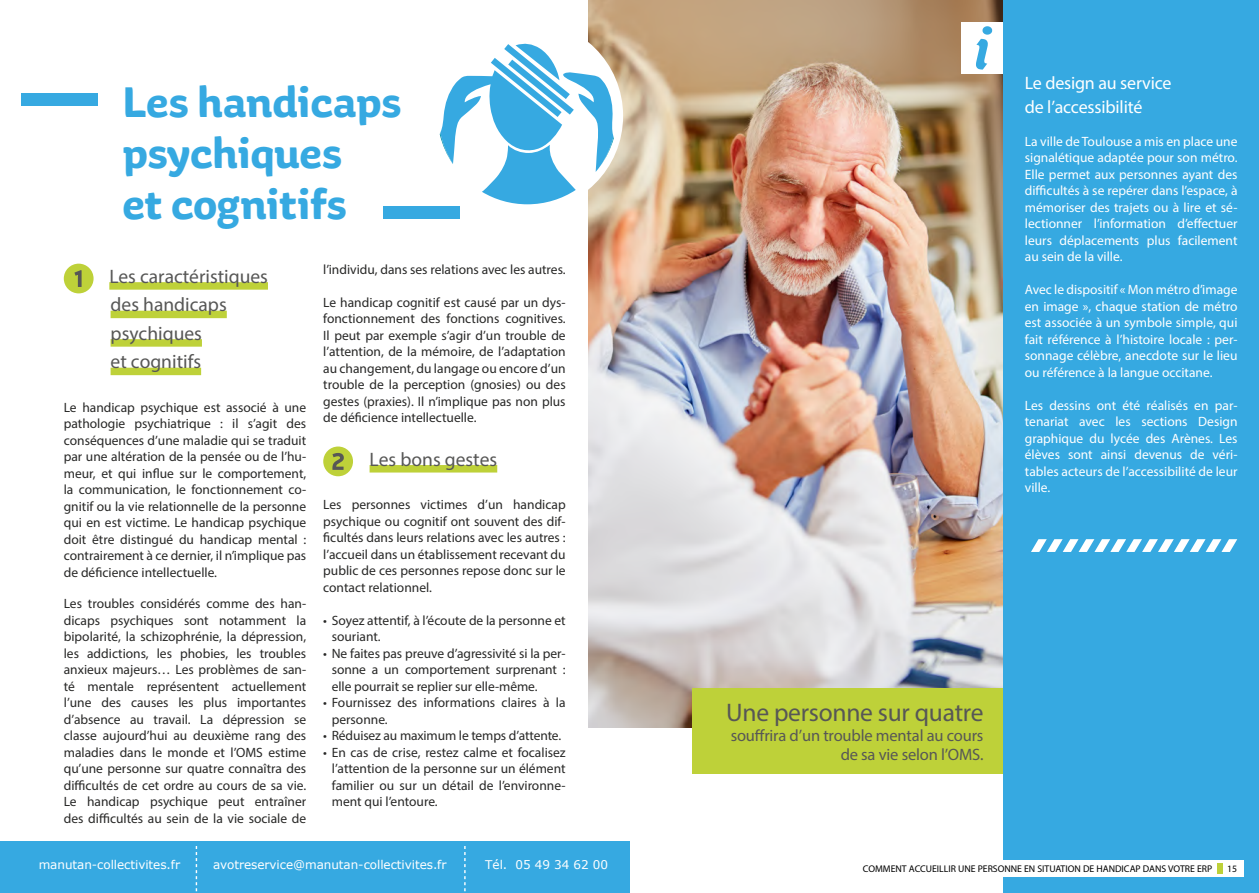
<style>
.page{position:relative;width:1259px;height:893px;background:#fff}
.page>*{position:absolute;margin:0;border:0;box-sizing:border-box;transform-origin:0 0}
.t1{font:700 45px/51px "Aniuk";color:#36a9e1}
.t2{font:25.5px "Myriad Pro";letter-spacing:-.01em;color:#575756}
.t3{font:19.5px/28.5px "Myriad Pro";color:#575756}
.t4{font:18px/24px "Myriad Pro";letter-spacing:-.01em;color:#fff}
.t5{font:16.5px/19.8px "Myriad Pro";letter-spacing:-.01em;color:#575756;text-align:right}
.t6{font:13.5px/16.5px "Myriad Pro";color:#282827;text-align:justify}
.t7{font:13.5px/16.5px "Myriad Pro";color:#fff;text-align:justify}
.t8{font:12px "Verdana";letter-spacing:-.005em;color:#fff}
.t9{font:9.75px "Myriad Pro";color:#000}
.t10{font:9.75px "Myriad Pro";color:#000}
</style>
<div class="page">
<div style="left:21px;top:94px;width:76px;height:12px;background:#36a9e1"></div>
<div style="left:383px;top:207px;width:76px;height:12px;background:#36a9e1"></div>
<div style="left:109px;top:282px;width:159px;height:8px;background:#bed139"></div>
<div style="left:111px;top:311px;width:116px;height:7px;background:#bed139"></div>
<div style="left:111px;top:339px;width:91px;height:8px;background:#bed139"></div>
<div style="left:111px;top:368px;width:90px;height:7px;background:#bed139"></div>
<div style="left:64px;top:264px;width:30px;height:29px;background:#bed139;border-radius:50%"></div>
<svg style="left:74px;top:270px;width:8px;height:17px"></svg>
<div style="left:369px;top:465px;width:128px;height:7px;background:#bed139"></div>
<div style="left:323px;top:446px;width:30px;height:30px;background:#bed139;border-radius:50%"></div>
<svg style="left:332px;top:453px;width:12px;height:17px"></svg>
<img style="left:588px;top:0;width:415px;height:727px">
<div style="left:692px;top:689px;width:311px;height:85px;background:#bed139"></div>
<div style="left:961px;top:22px;width:42px;height:51px;background:#fff"></div>
<svg style="left:976px;top:26px;width:16px;height:44px"></svg>
<div style="left:1003px;top:0;width:256px;height:893px;background:#36a9e1"></div>
<div style="left:972px;top:860px;width:272px;height:16px;background:#fff"></div>
<div style="left:1217px;top:863px;width:6px;height:11px;background:#bed139"></div>
<svg style="left:1031px;top:539px;width:206px;height:13px"></svg>
<div style="left:432px;top:20px;width:191px;height:192px;background:#fff;border-radius:50%"></div>
<svg style="left:440px;top:42px;width:174px;height:162px"></svg>
<div style="left:0;top:841px;width:629px;height:52px;background:#36a9e1"></div>
<svg style="left:464px;top:846px;width:1px;height:45px"></svg>
<svg style="left:196px;top:846px;width:1px;height:45px"></svg>
<h1 class="t1" style="left:123px;top:77px;width:280px">Les handicaps psychiques<br>et cognitifs</h1>
<h3 class="t3" style="left:109px;top:262px;width:160px">Les caractéristiques des handicaps psychiques<br>et cognitifs</h3>
<p class="t6" style="left:64px;top:399px;width:244px">Le handicap psychique est associé à une pathologie psychiatrique : il s’agit des conséquences d’une maladie qui se traduit par une altération de la pensée ou de l’hu&shy;meur, et qui influe sur le comportement, la communication, le fonctionnement co&shy;gnitif ou la vie relationnelle de la personne qui en est victime. Le handicap psychique doit être distingué du handicap mental : contrairement à ce dernier, il n’implique pas de déficience intellectuelle.</p>
<p class="t6" style="left:64px;top:595px;width:244px">Les troubles considérés comme des han&shy;dicaps psychiques sont notamment la bipolarité, la schizophrénie, la dépression, les addictions, les phobies, les troubles anxieux majeurs… Les problèmes de san&shy;té mentale représentent actuellement l’une des causes les plus importantes d’absence au travail. La dépression se classe aujourd’hui au deuxième rang des maladies dans le monde et l’OMS estime qu’une personne sur quatre connaîtra des difficultés de cet ordre au cours de sa vie.<br>Le handicap psychique peut entraîner des difficultés au sein de la vie sociale de</p>
<p class="t6" style="left:323px;top:261px;width:244px">l’individu, dans ses relations avec les autres.</p>
<p class="t6" style="left:323px;top:294px;width:244px">Le handicap cognitif est causé par un dys&shy;fonctionnement des fonctions cognitives.<br>Il peut par exemple s’agir d’un trouble de l’attention, de la mémoire, de l’adaptation au changement, du langage ou encore d’un trouble de la perception (gnosies) ou des gestes (praxies). Il n’implique pas non plus de déficience intellectuelle.</p>
<h3 class="t3" style="left:369px;top:445px;width:129px">Les bons gestes</h3>
<p class="t6" style="left:323px;top:496px;width:244px">Les personnes victimes d’un handicap psychique ou cognitif ont souvent des dif&shy;ficultés dans leurs relations avec les autres : l’accueil dans un établissement recevant du public de ces personnes repose donc sur le contact relationnel.</p>
<p class="t6" style="left:332px;top:612px;width:235px;text-indent:-9px">• Soyez attentif, à l’écoute de la personne et souriant.</p>
<p class="t6" style="left:332px;top:645px;width:235px;text-indent:-9px">• Ne faites pas preuve d’agressivité si la per&shy;sonne a un comportement surprenant : elle pourrait se replier sur elle-même.</p>
<p class="t6" style="left:332px;top:694px;width:235px;text-indent:-9px">• Fournissez des informations claires à la personne.</p>
<p class="t6" style="left:323px;top:727px;width:239px">• Réduisez au maximum le temps d’attente.</p>
<p class="t6" style="left:332px;top:744px;width:235px;text-indent:-9px">• En cas de crise, restez calme et focalisez l’attention de la personne sur un élément familier ou sur un détail de l’environne&shy;ment qui l’entoure.</p>
<p class="t8" style="left:39px;top:856px;width:143px">manutan-collectivites.fr</p>
<p class="t8" style="left:213px;top:856px;width:235px">avotreservice@manutan-collectivites.fr</p>
<p class="t8" style="left:485px;top:856px;width:124px">Tél. 05 49 34 62 00</p>
<h3 class="t4" style="left:1025px;top:70px;width:148px">Le design au service de l’accessibilité</h3>
<p class="t7" style="left:1025px;top:133px;width:214px">La ville de Toulouse a mis en place une signalétique adaptée pour son métro.<br>Elle permet aux personnes ayant des difficultés à se repérer dans l’espace, à mémoriser des trajets ou à lire et sé&shy;lectionner l’information d’effectuer leurs déplacements plus facilement au sein de la ville.</p>
<p class="t7" style="left:1025px;top:281px;width:214px">Avec le dispositif « Mon métro d’image en image », chaque station de métro est associée à un symbole simple, qui fait référence à l’histoire locale : per&shy;sonnage célèbre, anecdote sur le lieu ou référence à la langue occitane.</p>
<p class="t7" style="left:1025px;top:397px;width:214px">Les dessins ont été réalisés en par&shy;tenariat avec les sections Design graphique du lycée des Arènes. Les élèves sont ainsi devenus de véri&shy;tables acteurs de l’accessibilité de leur ville.</p>
<h2 class="t2" style="left:726px;top:697px;width:259px">Une personne sur quatre</h2>
<p class="t5" style="left:730px;top:725px;width:254px">souffrira d’un trouble mental au cours de sa vie selon l’OMS.</p>
<p class="t9" style="left:863px;top:862px;width:351px">COMMENT ACCUEILLIR UNE PERSONNE EN SITUATION DE HANDICAP DANS VOTRE ERP</p>
<p class="t10" style="left:1227px;top:862px;width:12px">15</p>
</div>
